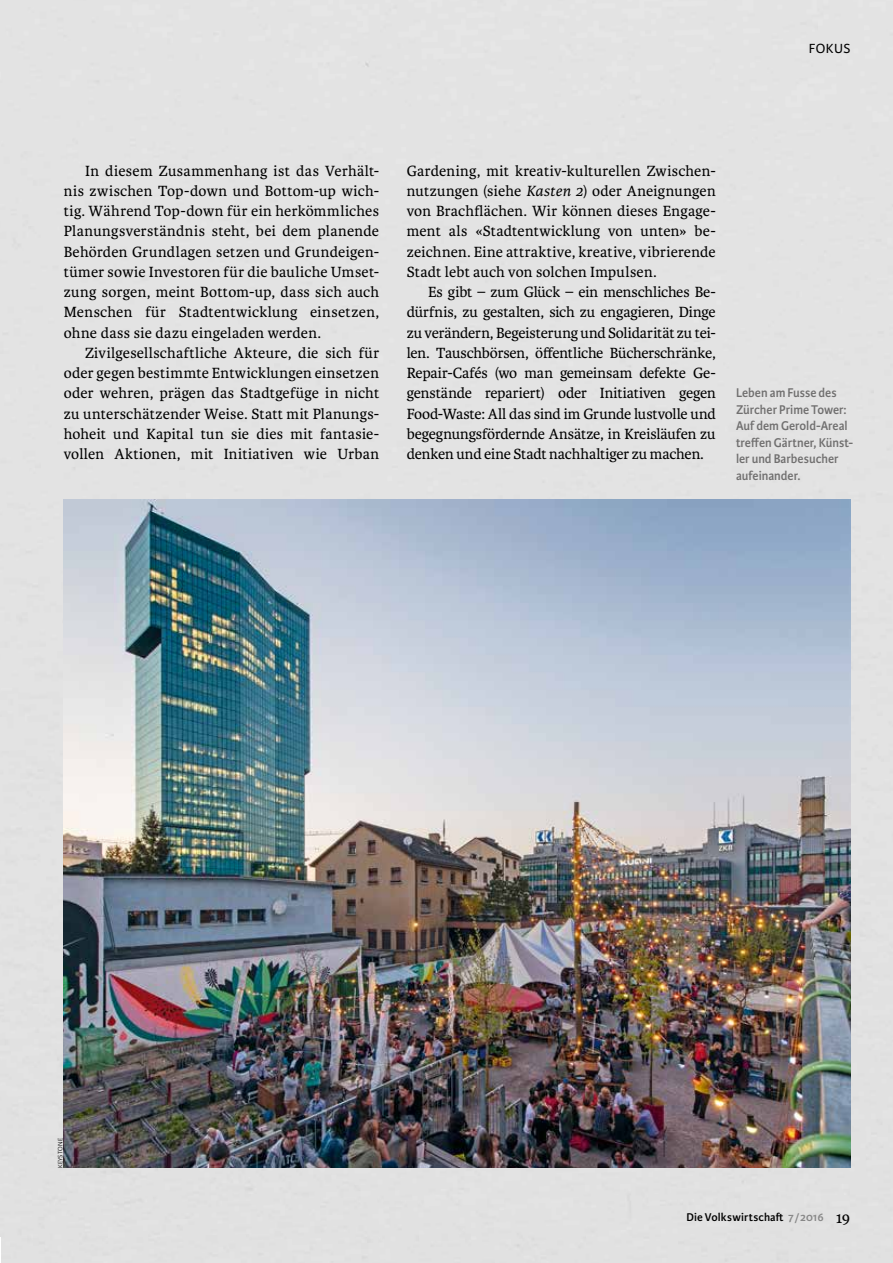
<style>
.page{position:relative;width:893px;height:1263px;background:#e3e3e3}
.page>*{position:absolute;margin:0;border:0;box-sizing:border-box;transform-origin:0 0}
.t1{font:15.75px/20.2px "Karmina";letter-spacing:.005em;color:#000;text-align:justify}
.t2{font:14.1px "Karmina Sans";letter-spacing:.035em;color:#000}
.t3{font:600 13.5px/16.5px "Karmina Sans";color:#706f6f;scale:.95 1}
.t4{font:600 12px "Karmina Sans";letter-spacing:.01em;color:#000}
.t5{font:300 6.75px "Karmina Sans";letter-spacing:.01em;color:#000}
.s1{font-style:italic}
.s2{color:#878787}
.s3{font-family:"Karmina";font-weight:400;font-size:16.5px}
</style>
<div class="page">
<img style="left:64px;top:500px;width:786px;height:668px">
<p class="t2" style="left:809px;top:41px;width:43px">FOKUS</p>
<p class="t1" style="left:64px;top:160px;width:317px;text-indent:21px">In diesem Zusammenhang ist das Verhält&shy;nis zwischen Top-down und Bottom-up wich&shy;tig. Während Top-down für ein herkömmliches Planungsverständnis steht, bei dem planende Behörden Grundlagen setzen und Grundeigen&shy;tümer sowie Investoren für die bauliche Umset&shy;zung sorgen, meint Bottom-up, dass sich auch Menschen für Stadtentwicklung einsetzen, ohne dass sie dazu eingeladen werden.</p>
<p class="t1" style="left:64px;top:343px;width:317px;text-indent:21px">Zivilgesellschaftliche Akteure, die sich für oder gegen bestimmte Entwicklungen einsetzen oder wehren, prägen das Stadtgefüge in nicht zu unterschätzender Weise. Statt mit Planungs&shy;hoheit und Kapital tun sie dies mit fantasie&shy;vollen Aktionen, mit Initiativen wie Urban</p>
<p class="t1" style="left:407px;top:161px;width:310px">Gardening, mit kreativ-kulturellen Zwischen&shy;nutzungen (siehe <span class="s1">Kasten 2</span>) oder Aneignungen von Brachflächen. Wir können dieses Engage&shy;ment als «Stadtentwicklung von unten» be&shy;zeichnen. Eine attraktive, kreative, vibrierende Stadt lebt auch von solchen Impulsen.</p>
<p class="t1" style="left:407px;top:282px;width:311px;text-indent:21px">Es gibt – zum Glück – ein menschliches Be&shy;dürfnis, zu gestalten, sich zu engagieren, Dinge zu verändern, Begeisterung und Solidarität zu tei&shy;len. Tauschbörsen, öffentliche Bücherschränke, Repair-Cafés (wo man gemeinsam defekte Ge&shy;genstände repariert) oder Initiativen gegen Food-Waste: All das sind im Grunde lustvolle und begegnungsfördernde Ansätze, in Kreisläufen zu denken und eine Stadt nachhaltiger zu machen.</p>
<p class="t3" style="left:736px;top:385px;width:125px">Leben am Fusse des<br>Zürcher Prime Tower:<br>Auf dem Gerold-Areal treffen Gärtner, Künst&shy;ler und Barbesucher aufeinander.</p>
<p class="t5" style="left:57px;top:1168px;width:31px;rotate:-90deg">KEYSTONE</p>
<p class="t4" style="left:686px;top:1210px;width:166px">Die Volkswirtschaft <span class="s2">7/2016</span> <span class="s3">19</span></p>
</div>
